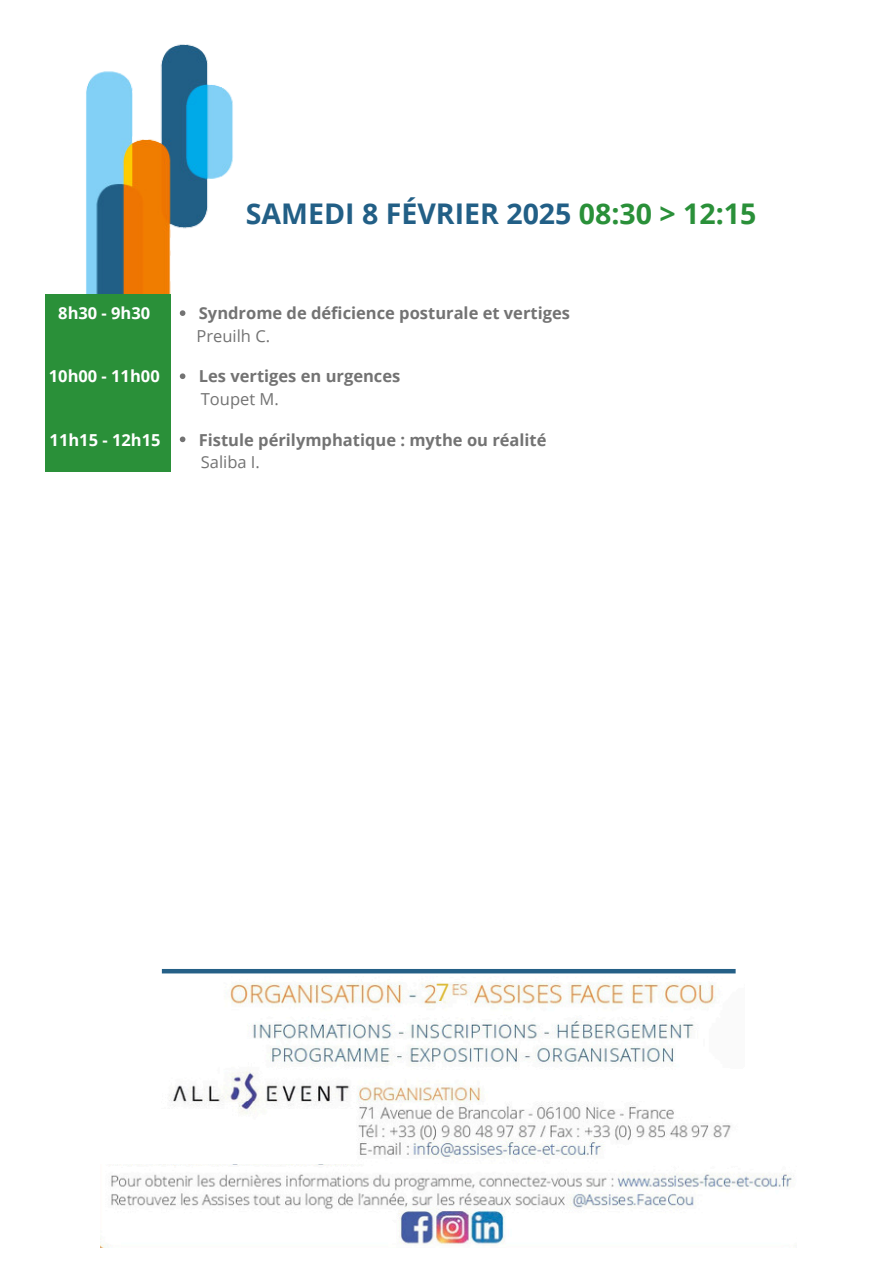
<style>
.page{position:relative;width:894px;height:1264px;background:#fff}
.page>*{position:absolute;margin:0;border:0;box-sizing:border-box;transform-origin:0 0}
.t1{font:700 28.5px "Open Sans";color:#225f86}
.t2{font:24px "Open Sans";color:#ddbb39}
.t3{font:700 16.5px "Open Sans";color:#737373}
.t4{font:700 16.5px "Open Sans";color:#fff}
.t5{font:16.5px "Open Sans";color:#737373}
.s1{color:#2a9039}
</style>
<div class="page">
<img style="left:86px;top:44px;width:147px;height:399px">
<div style="left:45px;top:294px;width:126px;height:178px;background:#2a9039"></div>
<svg style="left:180px;top:310px;width:5px;height:6px"></svg>
<svg style="left:180px;top:373px;width:5px;height:6px"></svg>
<svg style="left:180px;top:436px;width:5px;height:6px"></svg>
<img style="left:161px;top:973px;width:575px;height:185px">
<img style="left:100px;top:1164px;width:692px;height:83px">
<div style="left:162px;top:968px;width:573px;height:5px;background:#256087"></div>
<p class="t4" style="left:58px;top:302px;width:94px">8h30 - 9h30</p>
<p class="t4" style="left:49px;top:364px;width:112px">10h00 - 11h00</p>
<p class="t4" style="left:50px;top:428px;width:112px">11h15 - 12h15</p>
<h1 class="t1" style="left:246px;top:193px;width:512px">SAMEDI 8 FÉVRIER 2025 <span class="s1">08:30 &gt; 12:15</span></h1>
<h2 class="t3" style="left:199px;top:302px;width:372px">Syndrome de déficience posturale et vertiges</h2>
<h2 class="t5" style="left:196px;top:324px;width:75px">Preuilh C.</h2>
<h2 class="t3" style="left:199px;top:365px;width:203px">Les vertiges en urgences</h2>
<p class="t5" style="left:201px;top:387px;width:79px">Toupet M.</p>
<p class="t3" style="left:199px;top:428px;width:349px">Fistule périlymphatique : mythe ou réalité</p>
<p class="t5" style="left:201px;top:450px;width:61px">Saliba I.</p>
<p class="t2" style="left:435px;top:975px;width:15px">7</p>
</div>
